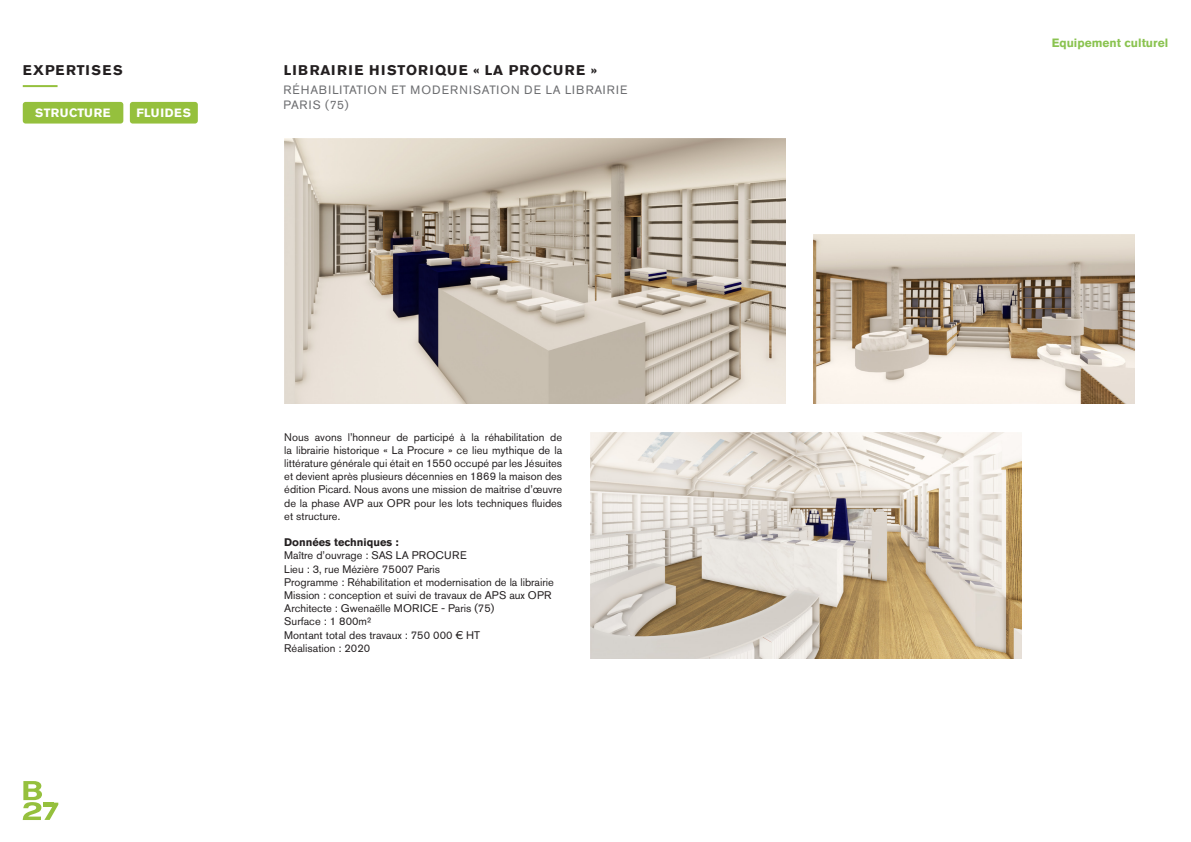
<style>
.page{position:relative;width:1191px;height:842px;background:#fff}
.page>*{position:absolute;margin:0;border:0;box-sizing:border-box;transform-origin:0 0}
.t1{font:700 14px "Akzidenz Grotesk Std";letter-spacing:.085em;color:#231f20}
.t2{font:12px "Akzidenz Grotesk Std";letter-spacing:.085em;color:#6c6d70}
.t3{font:700 12px "Akzidenz Grotesk Std";color:#8ac350}
.t4{font:700 12px "Akzidenz Grotesk Std";letter-spacing:.025em;color:#fff}
.t5{font:700 12px "Akzidenz Grotesk Std";letter-spacing:.045em;color:#fff}
.t6{font:11px/13.2px "Akzidenz Grotesk Std";color:#231f20;text-align:justify}
.t7{font:700 11px "Akzidenz Grotesk Std";color:#231f20}
</style>
<div class="page">
<img style="left:284px;top:139px;width:501px;height:264px">
<img style="left:814px;top:234px;width:320px;height:169px">
<img style="left:590px;top:432px;width:431px;height:227px">
<div style="left:23px;top:102px;width:100px;height:22px;background:#95c03d;border-radius:3px"></div>
<hr style="left:23px;top:85px;width:35px;height:2px;background:#95c03d">
<div style="left:130px;top:102px;width:68px;height:22px;background:#95c03d;border-radius:3px"></div>
<svg style="left:23px;top:781px;width:35px;height:39px"></svg>
<p class="t1" style="left:23px;top:62px;width:101px">EXPERTISES</p>
<p class="t4" style="left:35px;top:106px;width:77px">STRUCTURE</p>
<p class="t5" style="left:137px;top:106px;width:56px">FLUIDES</p>
<p class="t1" style="left:284px;top:62px;width:314px">LIBRAIRIE HISTORIQUE « LA PROCURE »</p>
<p class="t2" style="left:283px;top:83px;width:345px">RÉHABILITATION ET MODERNISATION DE LA LIBRAIRIE</p>
<p class="t2" style="left:283px;top:97px;width:67px">PARIS (75)</p>
<p class="t6" style="left:284px;top:430px;width:279px">Nous avons l’honneur de participé à la réhabilitation de la librairie historique « La Procure » ce lieu mythique de la littérature générale qui était en 1550 occupé par les Jésuites et devient après plusieurs décennies en 1869 la maison des édition Picard. Nous avons une mission de maitrise d’œuvre de la phase AVP aux OPR pour les lots techniques fluides et structure.</p>
<p class="t7" style="left:284px;top:536px;width:116px">Données techniques :</p>
<p class="t6" style="left:284px;top:549px;width:184px">Maître d’ouvrage : SAS LA PROCURE</p>
<p class="t6" style="left:284px;top:562px;width:157px">Lieu : 3, rue Mézière 75007 Paris</p>
<p class="t6" style="left:284px;top:575px;width:271px">Programme : Réhabilitation et modernisation de la librairie<br>Mission : conception et suivi de travaux de APS aux OPR</p>
<p class="t6" style="left:284px;top:602px;width:211px">Architecte : Gwenaëlle MORICE - Paris (75)</p>
<p class="t6" style="left:284px;top:615px;width:88px">Surface : 1 800m²</p>
<p class="t6" style="left:284px;top:628px;width:197px">Montant total des travaux : 750 000 € HT</p>
<p class="t6" style="left:284px;top:641px;width:87px">Réalisation : 2020</p>
<p class="t3" style="left:1051px;top:36px;width:118px">Equipement culturel</p>
</div>
